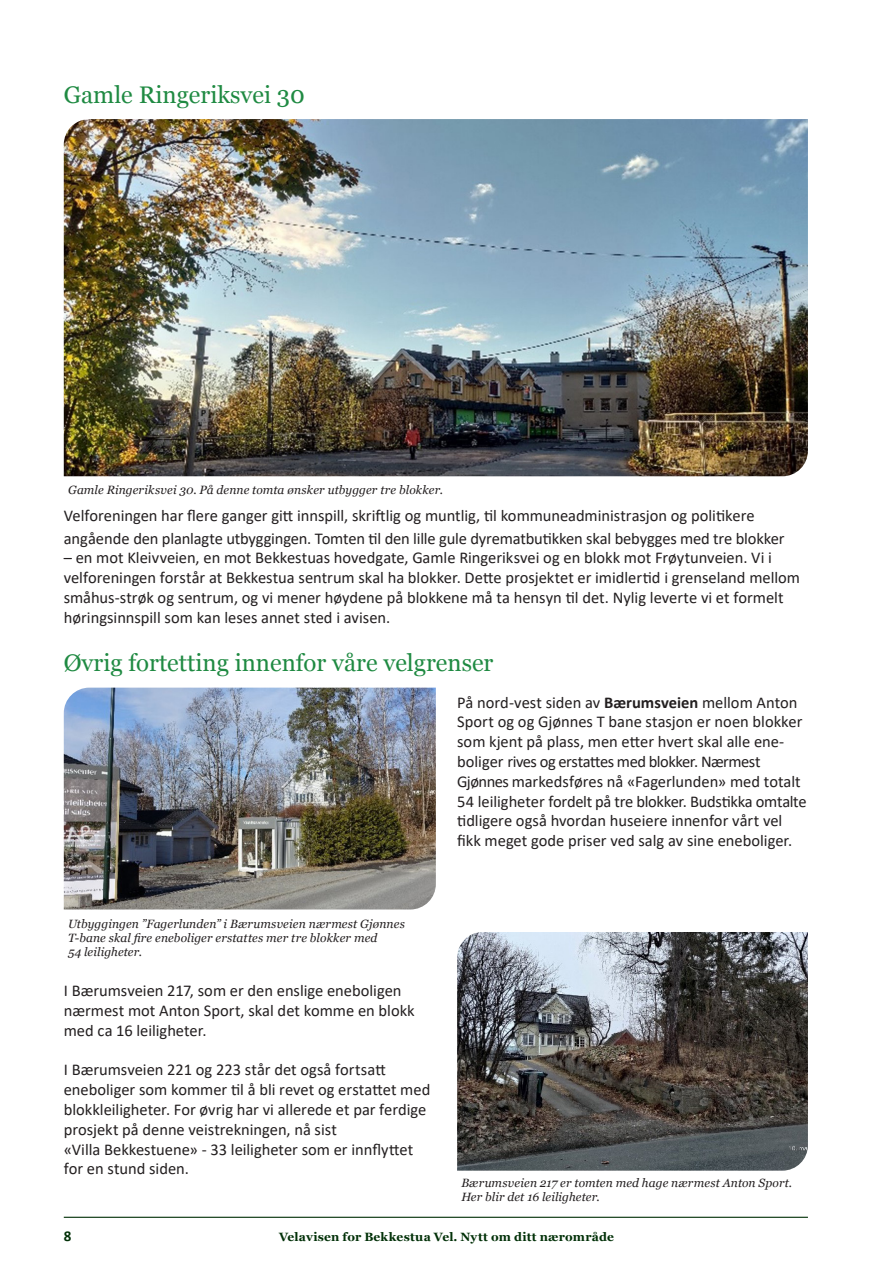
<style>
.page{position:relative;width:893px;height:1263px;background:#fff}
.page>*{position:absolute;margin:0;border:0;box-sizing:border-box;transform-origin:0 0}
.t1{font:24px "Georgia";color:#1f8a42}
.Brød_2{font:16.5px/19.8px "Calibri";letter-spacing:-.005em;color:#231f20}
.t2{font:700 15px "Calibri";color:#003007}
.Biletekst{font:italic 12px/14.4px "Georgia";letter-spacing:.01em;color:#231f20}
.t3{font:700 12px "Georgia";letter-spacing:.015em;color:#003007}
.s1{font-weight:700}
</style>
<div class="page">
<img style="left:64px;top:119px;width:744px;height:357px">
<img style="left:457px;top:932px;width:351px;height:239px">
<img style="left:64px;top:688px;width:372px;height:221px">
<hr style="left:64px;top:1217px;width:744px;height:1px;background:#003007">
<h2 class="t1" style="left:64px;top:77px;width:243px">Gamle Ringeriksvei 30</h2>
<p class="Biletekst" style="left:68px;top:482px;width:376px">Gamle Ringeriksvei 30. På denne tomta ønsker utbygger tre blokker.</p>
<p class="Brød_2" style="left:64px;top:504px;width:722px;line-height:22.5px">Velforeningen har flere ganger gitt innspill, skriftlig og muntlig, til kommuneadministrasjon og politikere angående den planlagte utbyggingen. Tomten til den lille gule dyrematbutikken skal bebygges med tre blokker</p>
<p class="Brød_2" style="left:64px;top:547px;width:738px">– en mot Kleivveien, en mot Bekkestuas hovedgate, Gamle Ringeriksvei og en blokk mot Frøytunveien. Vi i velforeningen forstår at Bekkestua sentrum skal ha blokker. Dette prosjektet er imidlertid i grenseland mellom småhus-strøk og sentrum, og vi mener høydene på blokkene må ta hensyn til det. Nylig leverte vi et formelt høringsinnspill som kan leses annet sted i avisen.</p>
<h2 class="t1" style="left:64px;top:645px;width:431px">Øvrig fortetting innenfor våre velgrenser</h2>
<p class="Brød_2" style="left:457px;top:692px;width:351px">På nord-vest siden av <span class="s1">Bærumsveien</span> mellom Anton Sport og og Gjønnes T bane stasjon er noen blokker som kjent på plass, men etter hvert skal alle ene&shy;boliger rives og erstattes med blokker. Nærmest Gjønnes markedsføres nå «Fagerlunden» med totalt 54 leiligheter fordelt på tre blokker. Budstikka omtalte tidligere også hvordan huseiere innenfor vårt vel fikk meget gode priser ved salg av sine eneboliger.</p>
<p class="Biletekst" style="left:68px;top:916px;width:338px">Utbyggingen ”Fagerlunden” i Bærumsveien nærmest Gjønnes<br>T-bane skal fire eneboliger erstattes mer tre blokker med<br>54 leiligheter.</p>
<p class="Brød_2" style="left:64px;top:980px;width:352px">I Bærumsveien 217, som er den enslige eneboligen nærmest mot Anton Sport, skal det komme en blokk med ca 16 leiligheter.</p>
<p class="Brød_2" style="left:64px;top:1059px;width:368px">I Bærumsveien 221 og 223 står det også fortsatt eneboliger som kommer til å bli revet og erstattet med blokkleiligheter. For øvrig har vi allerede et par ferdige prosjekt på denne veistrekningen, nå sist<br>«Villa Bekkestuene» - 33 leiligheter som er innflyttet for en stund siden.</p>
<p class="Biletekst" style="left:461px;top:1175px;width:332px">Bærumsveien 217 er tomten med hage nærmest Anton Sport.<br>Her blir det 16 leiligheter.</p>
<p class="t2" style="left:64px;top:1225px;width:9px">8</p>
<p class="t3" style="left:279px;top:1227px;width:336px">Velavisen for Bekkestua Vel. Nytt om ditt nærområde</p>
</div>
